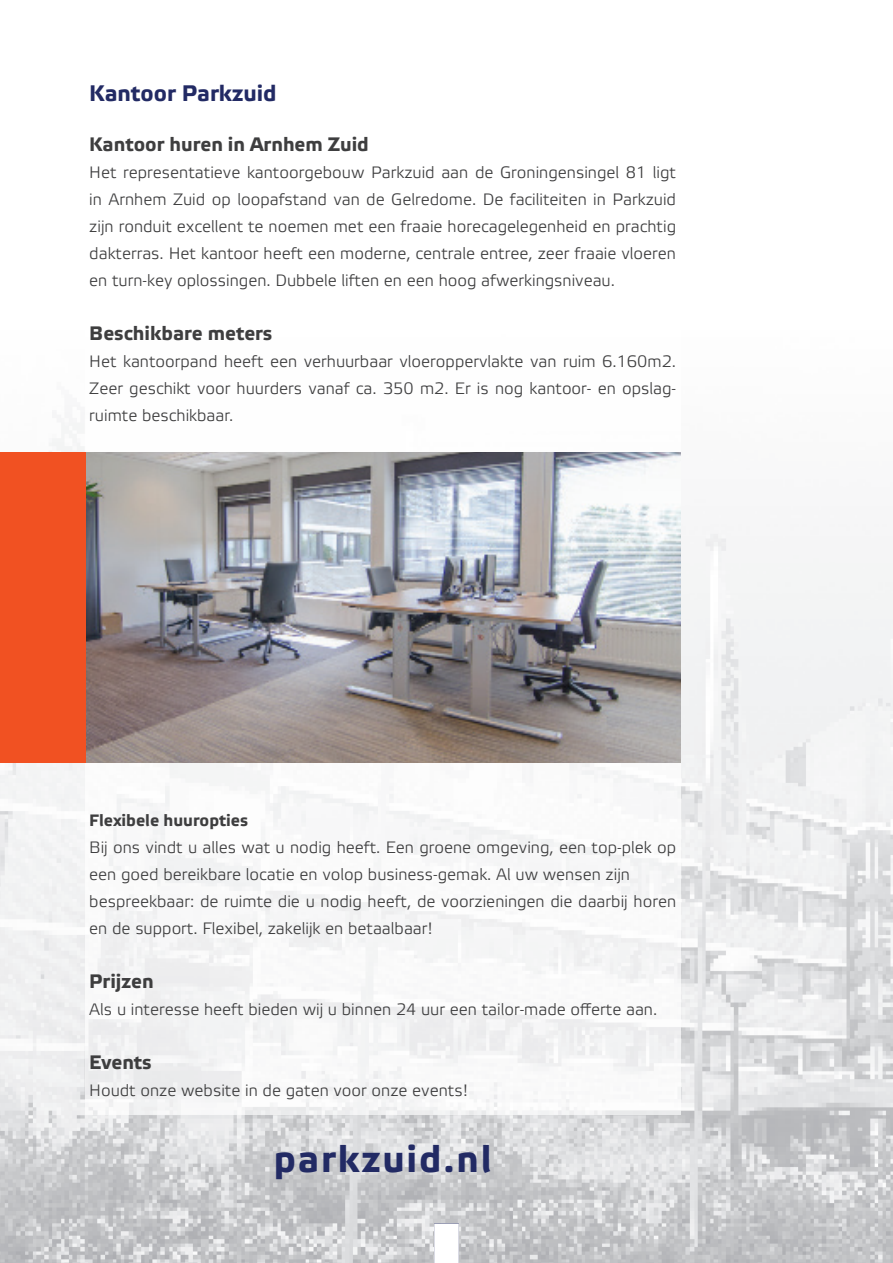
<style>
.page{position:relative;width:893px;height:1263px;background:#fff}
.page>*{position:absolute;margin:0;border:0;box-sizing:border-box;transform-origin:0 0}
.t1{font:700 37.5px "Etelka Text Pro";letter-spacing:.05em;color:#222a64}
.t2{font:700 22.5px "Etelka Text Pro";color:#222a64}
.t3{font:700 19.5px "Etelka Text Pro";color:#3e3e3f}
.t4{font:16.5px/27px "Etelka Light Pro";color:#3e3e3f;text-align:justify}
.t5{font:700 16.5px "Etelka Text Pro";color:#3e3e3f}
</style>
<div class="page">
<img style="left:0;top:423px;width:893px;height:840px">
<img style="left:85px;top:423px;width:595px;height:691px">
<img style="left:434px;top:1224px;width:25px;height:39px">
<svg style="left:443px;top:1230px;width:7px;height:9px"></svg>
<img style="left:85px;top:452px;width:595px;height:311px">
<div style="left:0;top:452px;width:85px;height:311px;background:#f15122"></div>
<h2 class="t2" style="left:89px;top:81px;width:189px">Kantoor Parkzuid</h2>
<p class="t3" style="left:89px;top:133px;width:281px">Kantoor huren in Arnhem Zuid</p>
<p class="t4" style="left:89px;top:160px;width:588px">Het representatieve kantoorgebouw Parkzuid aan de Groningensingel 81 ligt in Arnhem Zuid op loopafstand van de Gelredome. De faciliteiten in Parkzuid zijn ronduit excellent te noemen met een fraaie horecagelegenheid en prachtig dakterras. Het kantoor heeft een moderne, centrale entree, zeer fraaie vloeren en turn-key oplossingen. Dubbele liften en een hoog afwerkingsniveau.</p>
<p class="t3" style="left:89px;top:322px;width:185px">Beschikbare meters</p>
<p class="t4" style="left:89px;top:349px;width:588px">Het kantoorpand heeft een verhuurbaar vloeroppervlakte van ruim 6.160m2.<br>Zeer geschikt voor huurders vanaf ca. 350 m2. Er is nog kantoor- en opslag&shy;ruimte beschikbaar.</p>
<p class="t5" style="left:89px;top:811px;width:160px">Flexibele huuropties</p>
<p class="t4" style="left:89px;top:835px;width:588px;text-align:left">Bij ons vindt u alles wat u nodig heeft. Een groene omgeving, een top-plek op een goed bereikbare locatie en volop business-gemak. Al uw wensen zijn bespreekbaar: de ruimte die u nodig heeft, de voorzieningen die daarbij horen en de support. Flexibel, zakelijk en betaalbaar!</p>
<p class="t3" style="left:89px;top:970px;width:66px">Prijzen</p>
<p class="t4" style="left:89px;top:997px;width:570px">Als u interesse heeft bieden wij u binnen 24 uur een tailor-made offerte aan.</p>
<p class="t3" style="left:89px;top:1051px;width:64px">Events</p>
<p class="t4" style="left:89px;top:1078px;width:380px">Houdt onze website in de gaten voor onze events!</p>
<h1 class="t1" style="left:274px;top:1138px;width:219px">parkzuid.nl</h1>
</div>
